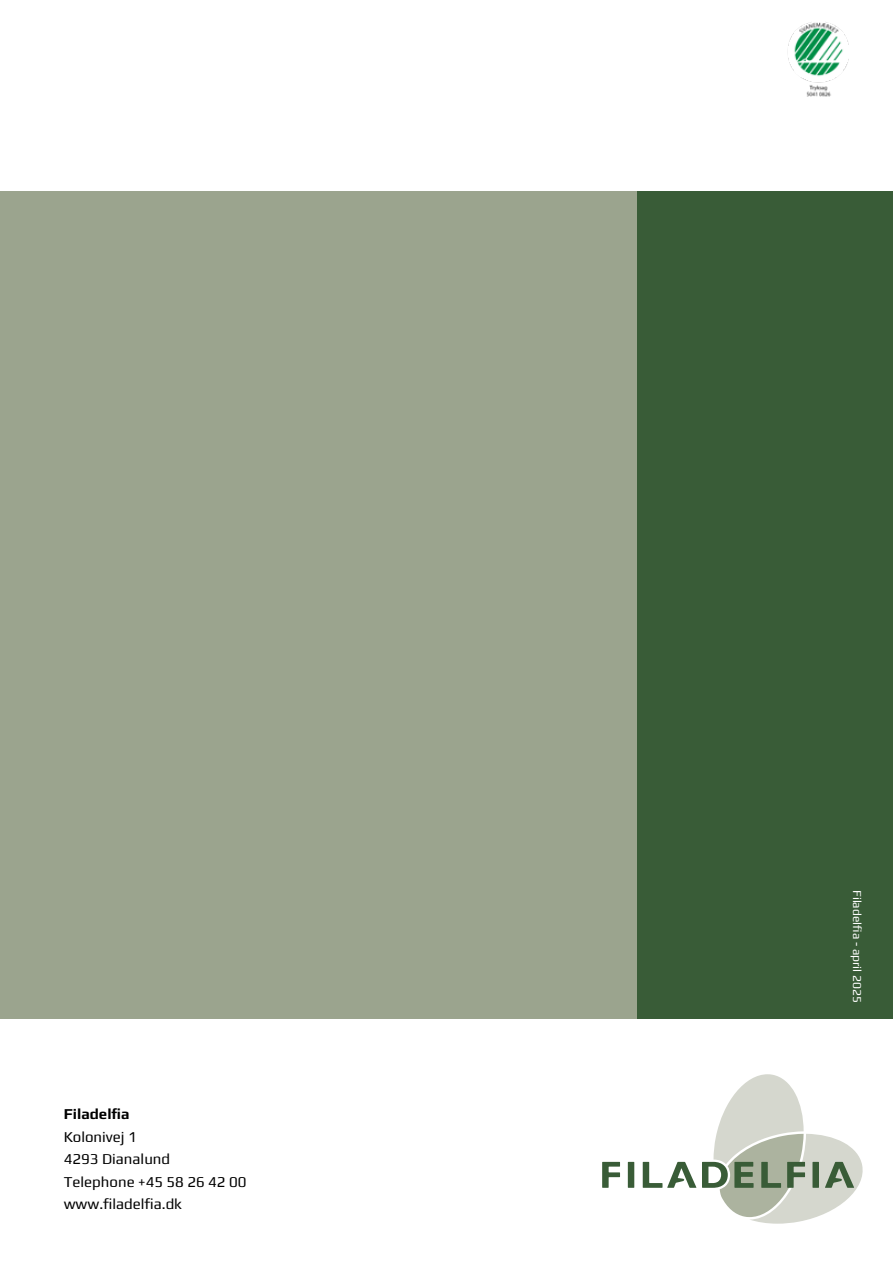
<style>
.page{position:relative;width:893px;height:1263px;background:#fff}
.page>*{position:absolute;margin:0;border:0;box-sizing:border-box;transform-origin:0 0}
.t1{font:15px/22.5px "Play";color:#000}
.t2{font:700 15px "Play";color:#000}
.t3{font:12px "Play";color:#fff}
</style>
<div class="page">
<svg style="left:602px;top:1162px;width:18px;height:26px"></svg>
<div style="left:628px;top:1162px;width:6px;height:26px;background:#395c37"></div>
<svg style="left:643px;top:1162px;width:53px;height:26px"></svg>
<svg style="left:702px;top:1074px;width:161px;height:150px"></svg>
<div style="left:0;top:191px;width:638px;height:827px;background:#9ba48e"></div>
<div style="left:638px;top:191px;width:255px;height:827px;background:#395c37"></div>
<img style="left:787px;top:22px;width:62px;height:75px">
<p class="t2" style="left:64px;top:1103px;width:67px">Filadelfia</p>
<p class="t1" style="left:64px;top:1124px;width:184px">Kolonivej 1<br>4293 Dianalund<br>Telephone +45 58 26 42 00 www.filadelfia.dk</p>
<p class="t3" style="left:865px;top:890px;width:115px;rotate:90deg">Filadelfia - april 2025</p>
</div>
